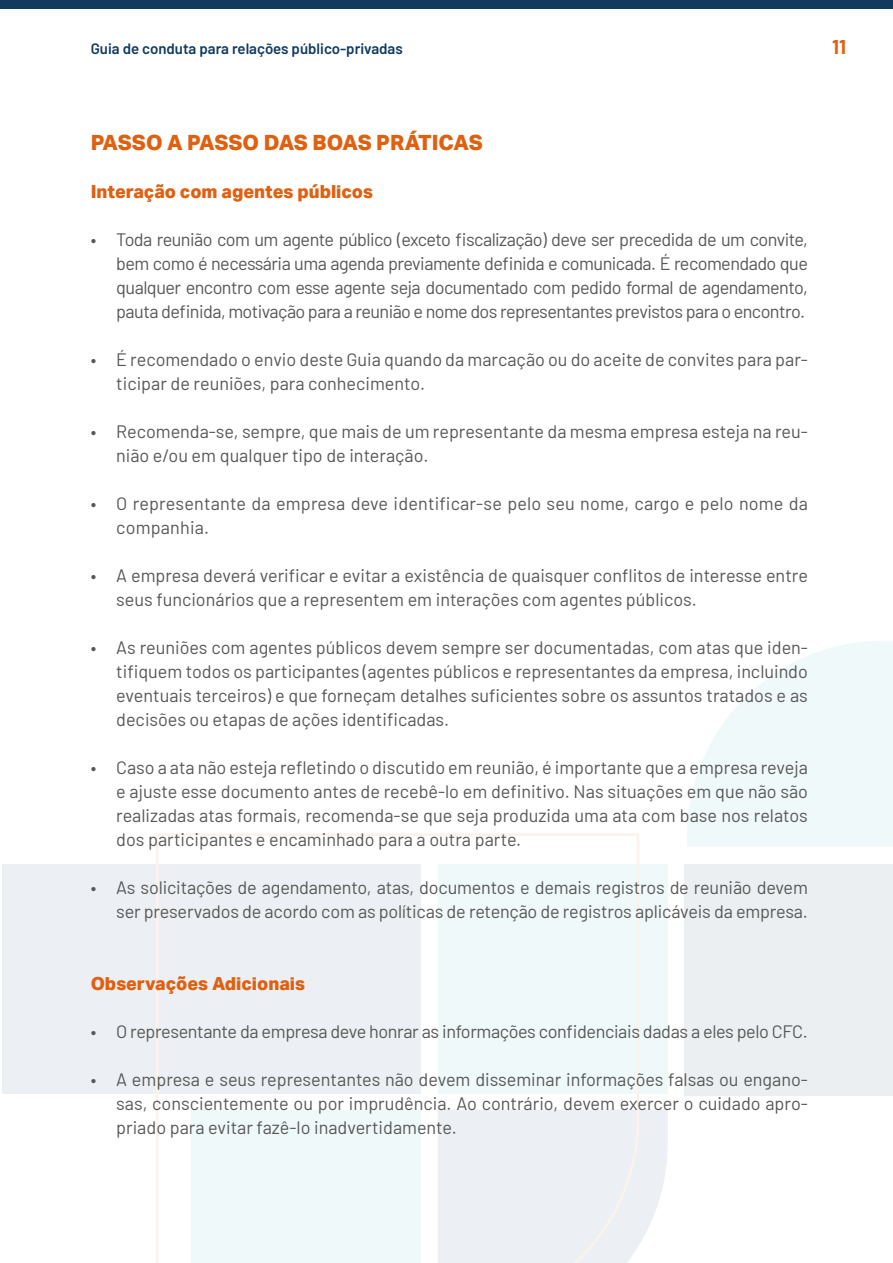
<style>
.page{position:relative;width:893px;height:1263px;background:#fff}
.page>*{position:absolute;margin:0;border:0;box-sizing:border-box;transform-origin:0 0}
.titulo_1{font:800 21px "Aktiv Grotesk";letter-spacing:-.015em;color:#e06010}
.t1{font:700 19.5px "Barlow";color:#e06010}
.t2{font:18px/24px "Barlow";color:#575756;text-align:justify}
.t3{font:18px "Barlow";letter-spacing:-.02em;color:#575756}
.titulo_2{font:800 18px "Aktiv Grotesk";color:#e06010}
.t4{font:600 15px "Barlow";color:#103a5e}
</style>
<div class="page">
<div style="left:0;top:0;width:893px;height:9px;background:#103a5e"></div>
<div style="left:685px;top:864px;width:208px;height:231px;background:#eceff2"></div>
<svg style="left:687px;top:641px;width:206px;height:206px"></svg>
<div style="left:2px;top:864px;width:418px;height:230px;background:#eceff3"></div>
<div style="left:438px;top:864px;width:230px;height:230px;background:#eff9f9"></div>
<svg style="left:639px;top:1110px;width:29px;height:134px"></svg>
<svg style="left:156px;top:833px;width:483px;height:430px"></svg>
<p class="t4" style="left:91px;top:38px;width:314px">Guia de conduta para relações público-privadas</p>
<p class="t1" style="left:832px;top:33px;width:15px">11</p>
<p class="titulo_1" style="left:91px;top:130px;width:394px">PASSO A PASSO DAS BOAS PRÁTICAS</p>
<p class="titulo_2" style="left:91px;top:181px;width:284px">Interação com agentes públicos</p>
<p class="t2" style="left:116px;top:226px;width:693px;text-indent:-26px">• Toda reunião com um agente público (exceto fiscalização) deve ser precedida de um convite, bem como é necessária uma agenda previamente definida e comunicada. É recomendado que qualquer encontro com esse agente seja documentado com pedido formal de agendamento, pauta definida, motivação para a reunião e nome dos representantes previstos para o encontro.</p>
<p class="t2" style="left:116px;top:346px;width:693px;text-indent:-26px">• É recomendado o envio deste Guia quando da marcação ou do aceite de convites para par&shy;ticipar de reuniões, para conhecimento.</p>
<p class="t2" style="left:116px;top:418px;width:693px;text-indent:-26px">• Recomenda-se, sempre, que mais de um representante da mesma empresa esteja na reu&shy;nião e/ou em qualquer tipo de interação.</p>
<p class="t2" style="left:116px;top:490px;width:693px;text-indent:-26px">• O representante da empresa deve identificar-se pelo seu nome, cargo e pelo nome da companhia.</p>
<p class="t2" style="left:116px;top:562px;width:693px;text-indent:-26px">• A empresa deverá verificar e evitar a existência de quaisquer conflitos de interesse entre seus funcionários que a representem em interações com agentes públicos.</p>
<p class="t2" style="left:116px;top:634px;width:693px;text-indent:-26px">• As reuniões com agentes públicos devem sempre ser documentadas, com atas que iden&shy;tifiquem todos os participantes (agentes públicos e representantes da empresa, incluindo eventuais terceiros) e que forneçam detalhes suficientes sobre os assuntos tratados e as decisões ou etapas de ações identificadas.</p>
<p class="t2" style="left:116px;top:754px;width:693px;text-indent:-26px">• Caso a ata não esteja refletindo o discutido em reunião, é importante que a empresa reveja e ajuste esse documento antes de recebê-lo em definitivo. Nas situações em que não são realizadas atas formais, recomenda-se que seja produzida uma ata com base nos relatos dos participantes e encaminhado para a outra parte.</p>
<p class="t2" style="left:91px;top:874px;width:719px;text-align:right">• As solicitações de agendamento, atas, documentos e demais registros de reunião devem ser preservados de acordo com as políticas de retenção de registros aplicáveis da empresa.</p>
<p class="titulo_2" style="left:91px;top:973px;width:216px">Observações Adicionais</p>
<p class="t3" style="left:91px;top:1018px;width:718px">• O representante da empresa deve honrar as informações confidenciais dadas a eles pelo CFC.</p>
<p class="t2" style="left:116px;top:1066px;width:693px;text-indent:-26px">• A empresa e seus representantes não devem disseminar informações falsas ou engano&shy;sas, conscientemente ou por imprudência. Ao contrário, devem exercer o cuidado apro&shy;priado para evitar fazê-lo inadvertidamente.</p>
</div>
